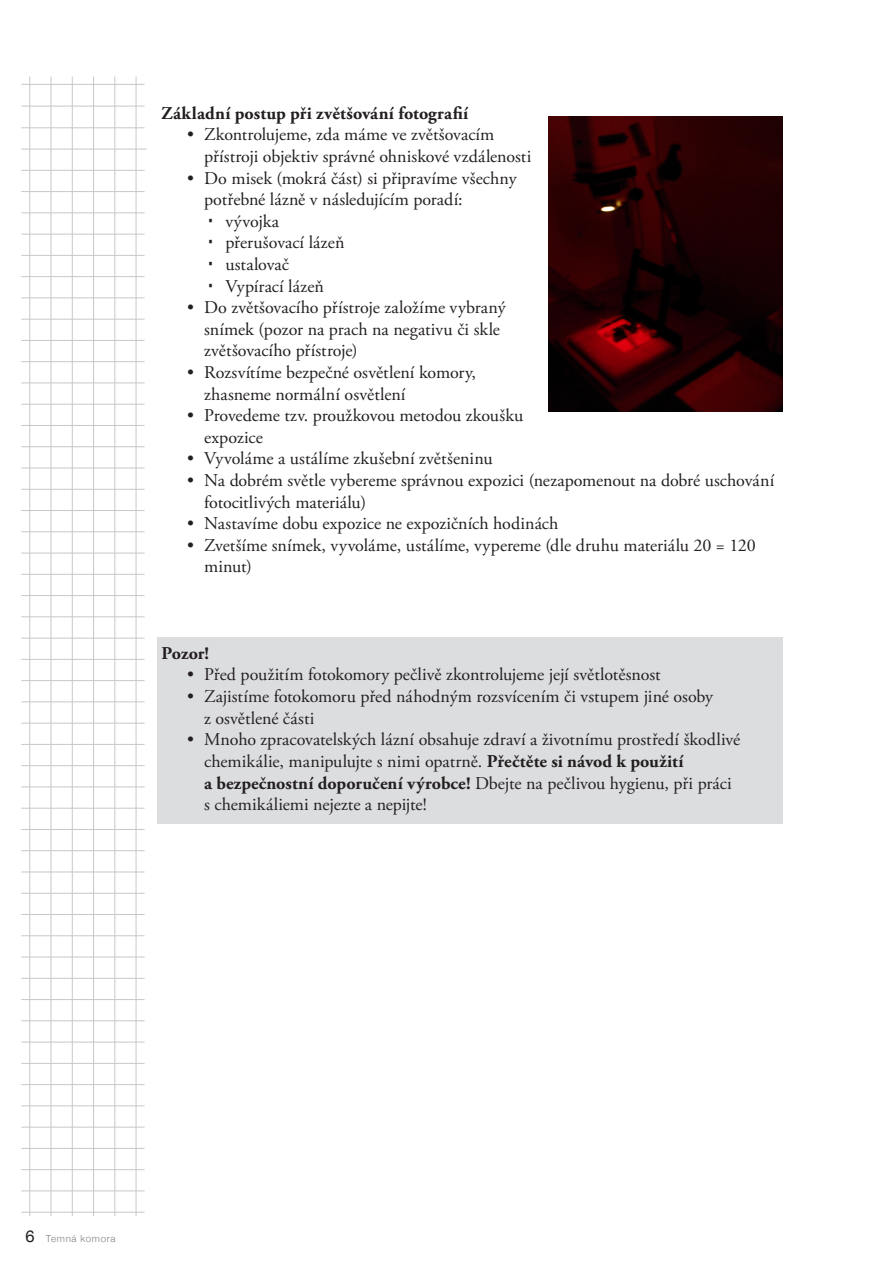
<style>
.page{position:relative;width:893px;height:1263px;background:#fff}
.page>*{position:absolute;margin:0;border:0;box-sizing:border-box;transform-origin:0 0}
.t1{font:18px/21.6px "Adobe Garamond Pro";color:#231f20}
.nadpis{font:700 18px "Adobe Garamond Pro";letter-spacing:.01em;color:#231f20}
.t2{font:300 9.75px "Helvetica Neue";letter-spacing:.07em;color:#808285}
.s1{font-weight:700}
.s2{font-weight:400;font-size:16.5px;color:#231f20}
</style>
<div class="page">
<hr style="left:21px;top:128px;width:124px;height:1px;background:#c7c8ca">
<hr style="left:21px;top:149px;width:126px;height:1px;background:#c7c8ca">
<hr style="left:21px;top:170px;width:124px;height:1px;background:#c7c8ca">
<hr style="left:21px;top:191px;width:124px;height:1px;background:#c7c8ca">
<hr style="left:21px;top:213px;width:124px;height:1px;background:#c7c8ca">
<hr style="left:21px;top:234px;width:124px;height:1px;background:#c7c8ca">
<hr style="left:21px;top:255px;width:124px;height:1px;background:#c7c8ca">
<hr style="left:21px;top:276px;width:124px;height:1px;background:#c7c8ca">
<hr style="left:21px;top:298px;width:124px;height:1px;background:#c7c8ca">
<hr style="left:21px;top:319px;width:124px;height:1px;background:#c7c8ca">
<hr style="left:21px;top:340px;width:124px;height:1px;background:#c7c8ca">
<hr style="left:21px;top:361px;width:124px;height:1px;background:#c7c8ca">
<hr style="left:21px;top:383px;width:124px;height:1px;background:#c7c8ca">
<hr style="left:21px;top:404px;width:124px;height:1px;background:#c7c8ca">
<hr style="left:21px;top:425px;width:124px;height:1px;background:#c7c8ca">
<hr style="left:21px;top:446px;width:124px;height:1px;background:#c7c8ca">
<hr style="left:21px;top:468px;width:124px;height:1px;background:#c7c8ca">
<hr style="left:21px;top:489px;width:124px;height:1px;background:#c7c8ca">
<hr style="left:21px;top:510px;width:124px;height:1px;background:#c7c8ca">
<hr style="left:21px;top:531px;width:124px;height:1px;background:#c7c8ca">
<hr style="left:21px;top:553px;width:124px;height:1px;background:#c7c8ca">
<hr style="left:21px;top:574px;width:124px;height:1px;background:#c7c8ca">
<hr style="left:21px;top:595px;width:124px;height:1px;background:#c7c8ca">
<hr style="left:21px;top:617px;width:124px;height:1px;background:#c7c8ca">
<hr style="left:21px;top:638px;width:124px;height:1px;background:#c7c8ca">
<hr style="left:21px;top:659px;width:124px;height:1px;background:#c7c8ca">
<hr style="left:21px;top:680px;width:124px;height:1px;background:#c7c8ca">
<hr style="left:21px;top:702px;width:124px;height:1px;background:#c7c8ca">
<hr style="left:21px;top:723px;width:124px;height:1px;background:#c7c8ca">
<hr style="left:21px;top:744px;width:124px;height:1px;background:#c7c8ca">
<hr style="left:21px;top:765px;width:124px;height:1px;background:#c7c8ca">
<hr style="left:21px;top:787px;width:124px;height:1px;background:#c7c8ca">
<hr style="left:21px;top:808px;width:124px;height:1px;background:#c7c8ca">
<hr style="left:21px;top:829px;width:124px;height:1px;background:#c7c8ca">
<hr style="left:21px;top:850px;width:124px;height:1px;background:#c7c8ca">
<hr style="left:21px;top:872px;width:124px;height:1px;background:#c7c8ca">
<hr style="left:21px;top:893px;width:124px;height:1px;background:#c7c8ca">
<hr style="left:21px;top:914px;width:124px;height:1px;background:#c7c8ca">
<hr style="left:21px;top:935px;width:124px;height:1px;background:#c7c8ca">
<hr style="left:21px;top:957px;width:124px;height:1px;background:#c7c8ca">
<hr style="left:21px;top:978px;width:124px;height:1px;background:#c7c8ca">
<hr style="left:21px;top:999px;width:124px;height:1px;background:#c7c8ca">
<hr style="left:21px;top:1020px;width:124px;height:1px;background:#c7c8ca">
<hr style="left:21px;top:1042px;width:124px;height:1px;background:#c7c8ca">
<hr style="left:21px;top:1063px;width:124px;height:1px;background:#c7c8ca">
<hr style="left:21px;top:1084px;width:124px;height:1px;background:#c7c8ca">
<hr style="left:21px;top:1105px;width:124px;height:1px;background:#c7c8ca">
<hr style="left:21px;top:1127px;width:124px;height:1px;background:#c7c8ca">
<hr style="left:21px;top:1148px;width:124px;height:1px;background:#c7c8ca">
<hr style="left:21px;top:1169px;width:124px;height:1px;background:#c7c8ca">
<hr style="left:21px;top:1191px;width:124px;height:1px;background:#c7c8ca">
<hr style="left:21px;top:1212px;width:124px;height:1px;background:#c7c8ca">
<hr style="left:136px;top:77px;width:1px;height:1139px;background:#c7c8ca">
<hr style="left:115px;top:77px;width:1px;height:1139px;background:#c7c8ca">
<hr style="left:93px;top:77px;width:1px;height:1139px;background:#c7c8ca">
<hr style="left:72px;top:77px;width:1px;height:1139px;background:#c7c8ca">
<hr style="left:51px;top:77px;width:1px;height:1139px;background:#c7c8ca">
<hr style="left:30px;top:77px;width:1px;height:1139px;background:#c7c8ca">
<hr style="left:21px;top:106px;width:124px;height:1px;background:#c7c8ca">
<hr style="left:21px;top:84px;width:124px;height:1px;background:#c7c8ca">
<div style="left:157px;top:637px;width:625px;height:35px;background:#dcdddf"></div>
<div style="left:157px;top:659px;width:625px;height:35px;background:#dcdddf"></div>
<div style="left:157px;top:680px;width:625px;height:57px;background:#dcdddf"></div>
<div style="left:157px;top:724px;width:625px;height:99px;background:#dcdddf"></div>
<img style="left:549px;top:117px;width:233px;height:294px">
<p class="nadpis" style="left:162px;top:103px;width:308px">Základní postup při zvětšování fotografií</p>
<p class="t1" style="left:204px;top:125px;width:329px;text-indent:-17px">• Zkontrolujeme, zda máme ve zvětšovacím přístroji objektiv správné ohniskové vzdálenosti</p>
<p class="t1" style="left:204px;top:168px;width:314px;text-indent:-17px">• Do misek (mokrá část) si připravíme všechny potřebné lázně v následujícím poradí:</p>
<p class="t1" style="left:225px;top:211px;width:55px">vývojka</p>
<p class="t1" style="left:225px;top:233px;width:121px">přerušovací lázeň</p>
<p class="t1" style="left:225px;top:254px;width:65px">ustalovač</p>
<p class="t1" style="left:225px;top:276px;width:100px">Vypírací lázeň</p>
<p class="t1" style="left:204px;top:297px;width:303px;text-indent:-17px">• Do zvětšovacího přístroje založíme vybraný snímek (pozor na prach na negativu či skle zvětšovacího přístroje)</p>
<p class="t1" style="left:204px;top:362px;width:274px;text-indent:-17px">• Rozsvítíme bezpečné osvětlení komory, zhasneme normální osvětlení</p>
<p class="t1" style="left:204px;top:405px;width:321px;text-indent:-17px">• Provedeme tzv. proužkovou metodou zkoušku expozice</p>
<p class="t1" style="left:187px;top:449px;width:307px">• Vyvoláme a ustálíme zkušební zvětšeninu</p>
<p class="t1" style="left:204px;top:470px;width:572px;text-indent:-17px">• Na dobrém světle vybereme správnou expozici (nezapomenout na dobré uschování fotocitlivých materiálu)</p>
<p class="t1" style="left:187px;top:513px;width:373px">• Nastavíme dobu expozice ne expozičních hodinách</p>
<p class="t1" style="left:204px;top:535px;width:553px;text-indent:-17px">• Zvetšíme snímek, vyvoláme, ustálíme, vypereme (dle druhu materiálu 20 = 120 minut)</p>
<p class="nadpis" style="left:162px;top:643px;width:49px">Pozor!</p>
<p class="t1" style="left:187px;top:665px;width:475px">• Před použitím fotokomory pečlivě zkontrolujeme její světlotěsnost</p>
<p class="t1" style="left:204px;top:686px;width:511px;text-indent:-17px">• Zajistíme fotokomoru před náhodným rozsvícením či vstupem jiné osoby z osvětlené části</p>
<p class="t1" style="left:204px;top:729px;width:538px;text-indent:-17px">• Mnoho zpracovatelských lázní obsahuje zdraví a životnímu prostředí škodlivé chemikálie, manipulujte s nimi opatrně. <span class="s1">Přečtěte si návod k použití<br>a bezpečnostní doporučení výrobce!</span> Dbejte na pečlivou hygienu, při práci s chemikáliemi nejezte a nepijte!</p>
<p class="t2" style="left:26px;top:1230px;width:92px"><span class="s2">6</span> Temná komora</p>
</div>
